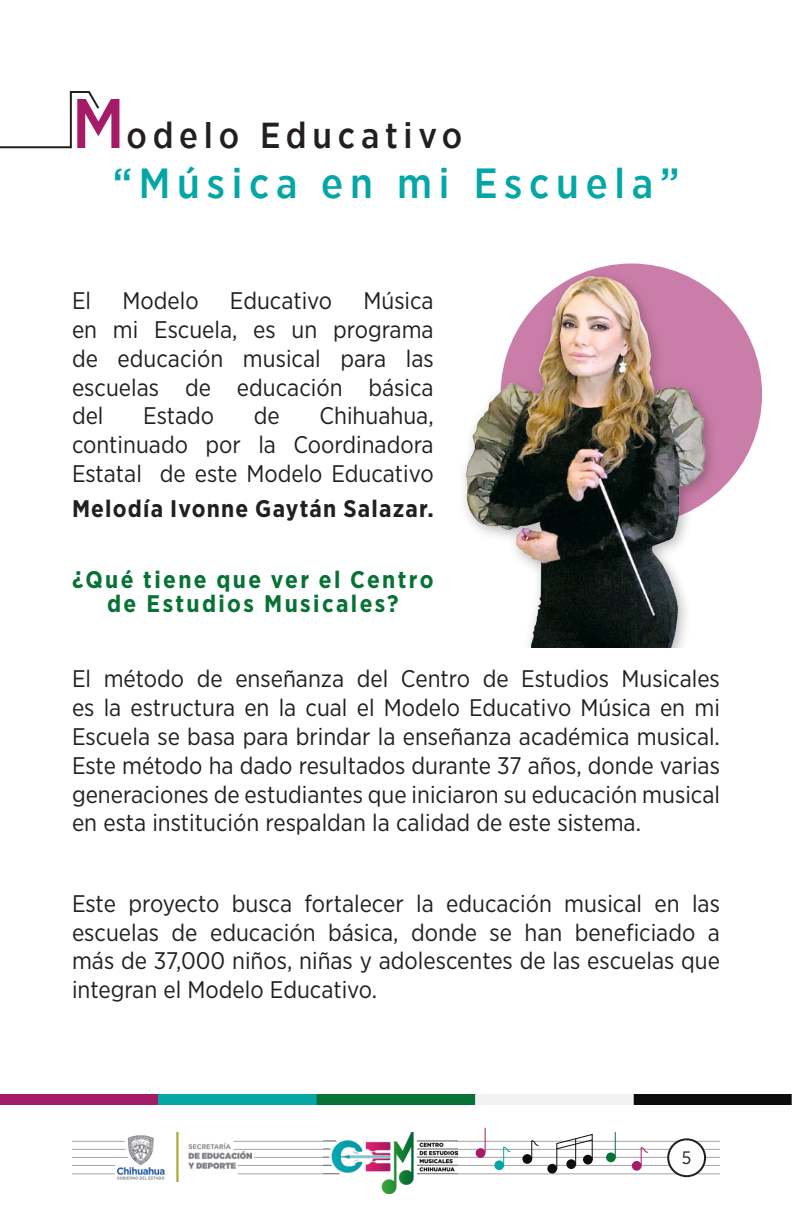
<style>
.page{position:relative;width:792px;height:1224px;background:#fff}
.page>*{position:absolute;margin:0;border:0;box-sizing:border-box;transform-origin:0 0}
.t1{font:500 42px "Gotham Narrow";letter-spacing:.16em;color:#04a7a6}
.t2{font:500 36px "Gotham Narrow";letter-spacing:.16em;color:#231f20}
.t3{font:24px/28.8px "Gotham Narrow";color:#231f20;text-align:justify}
.t4{font:700 24px/24px "Gotham Narrow";letter-spacing:.1em;color:#067234;text-align:center}
.t5{font:700 24px "Gotham Narrow";letter-spacing:.05em;color:#231f20}
.t6{font:18px "Gotham Narrow";color:#231f20}
.s1{font-size:70px;color:#a51b68}
</style>
<div class="page">
<hr style="left:234px;top:1141px;width:103px;height:1px;background:#231f20">
<hr style="left:417px;top:1141px;width:303px;height:1px;background:#231f20">
<hr style="left:417px;top:1149px;width:303px;height:1px;background:#231f20">
<hr style="left:417px;top:1157px;width:303px;height:1px;background:#231f20">
<hr style="left:417px;top:1165px;width:303px;height:1px;background:#231f20">
<hr style="left:417px;top:1174px;width:303px;height:1px;background:#231f20">
<hr style="left:234px;top:1149px;width:97px;height:1px;background:#231f20">
<hr style="left:254px;top:1157px;width:76px;height:1px;background:#231f20">
<hr style="left:238px;top:1165px;width:94px;height:1px;background:#231f20">
<hr style="left:238px;top:1174px;width:102px;height:1px;background:#231f20">
<div style="left:476px;top:1148px;width:9px;height:10px;background:#a51b68;border-radius:50%"></div>
<svg style="left:485px;top:1128px;width:1px;height:25px"></svg>
<div style="left:606px;top:1153px;width:10px;height:9px;background:#067234;border-radius:50%"></div>
<svg style="left:615px;top:1132px;width:1px;height:26px"></svg>
<div style="left:522px;top:1154px;width:10px;height:10px;background:#0d0d0d;border-radius:50%"></div>
<svg style="left:531px;top:1140px;width:8px;height:19px"></svg>
<div style="left:494px;top:1160px;width:10px;height:10px;background:#04a7a6;border-radius:50%"></div>
<svg style="left:503px;top:1146px;width:8px;height:20px"></svg>
<div style="left:632px;top:1161px;width:10px;height:10px;background:#a51b68;border-radius:50%"></div>
<svg style="left:640px;top:1147px;width:9px;height:19px"></svg>
<div style="left:668px;top:1139px;width:37px;height:37px;background:#fff;border-radius:50%"></div>
<div style="left:667px;top:1138px;width:39px;height:39px;border:2px solid #231f20;border-radius:50%"></div>
<img style="left:324px;top:1133px;width:134px;height:61px">
<div style="left:547px;top:1164px;width:10px;height:10px;background:#0d0d0d;border-radius:50%"></div>
<svg style="left:556px;top:1134px;width:38px;height:36px"></svg>
<img style="left:117px;top:1133px;width:134px;height:48px">
<hr style="left:72px;top:1141px;width:53px;height:1px;background:#231f20">
<hr style="left:72px;top:1149px;width:53px;height:1px;background:#231f20">
<hr style="left:72px;top:1157px;width:56px;height:1px;background:#231f20">
<hr style="left:72px;top:1165px;width:43px;height:1px;background:#231f20">
<hr style="left:72px;top:1174px;width:43px;height:1px;background:#231f20">
<div style="left:501px;top:264px;width:261px;height:261px;background:#cb7da9;border-radius:50%"></div>
<svg style="left:0;top:91px;width:100px;height:58px"></svg>
<img style="left:0;top:1094px;width:792px;height:10px">
<img style="left:464px;top:264px;width:256px;height:384px">
<p class="t2" style="left:72px;top:113px;width:392px"><span class="s1">M</span>odelo Educativo</p>
<p class="t1" style="left:113px;top:157px;width:568px">“Música en mi Escuela”</p>
<p class="t3" style="left:72px;top:286px;width:363px;text-indent:291px">Música en mi Escuela, es un programa de educación musical para las escuelas de educación básica del</p>
<p class="t3" style="left:72px;top:286px;width:21px">El</p>
<p class="t3" style="left:122px;top:286px;width:78px">Modelo</p>
<p class="t3" style="left:230px;top:286px;width:104px">Educativo</p>
<p class="t3" style="left:72px;top:401px;width:363px;text-indent:247px">Chihuahua, continuado por la Coordinadora Estatal de este Modelo Educativo</p>
<p class="t5" style="left:72px;top:493px;width:363px">Melodía Ivonne Gaytán Salazar.</p>
<p class="t3" style="left:143px;top:401px;width:73px">Estado</p>
<p class="t3" style="left:254px;top:401px;width:27px">de</p>
<p class="t4" style="left:72px;top:567px;width:363px">¿Qué tiene que ver el Centro de Estudios Musicales?</p>
<p class="t3" style="left:72px;top:664px;width:650px">El método de enseñanza del Centro de Estudios Musicales es la estructura en la cual el Modelo Educativo Música en mi Escuela se basa para brindar la enseñanza académica musical.<br>Este método ha dado resultados durante 37 años, donde varias generaciones de estudiantes que iniciaron su educación musical en esta institución respaldan la calidad de este sistema.</p>
<p class="t3" style="left:72px;top:888px;width:650px">Este proyecto busca fortalecer la educación musical en las escuelas de educación básica, donde se han beneficiado a más de 37,000 niños, niñas y adolescentes de las escuelas que integran el Modelo Educativo.</p>
<p class="t6" style="left:682px;top:1146px;width:11px">5</p>
</div>
